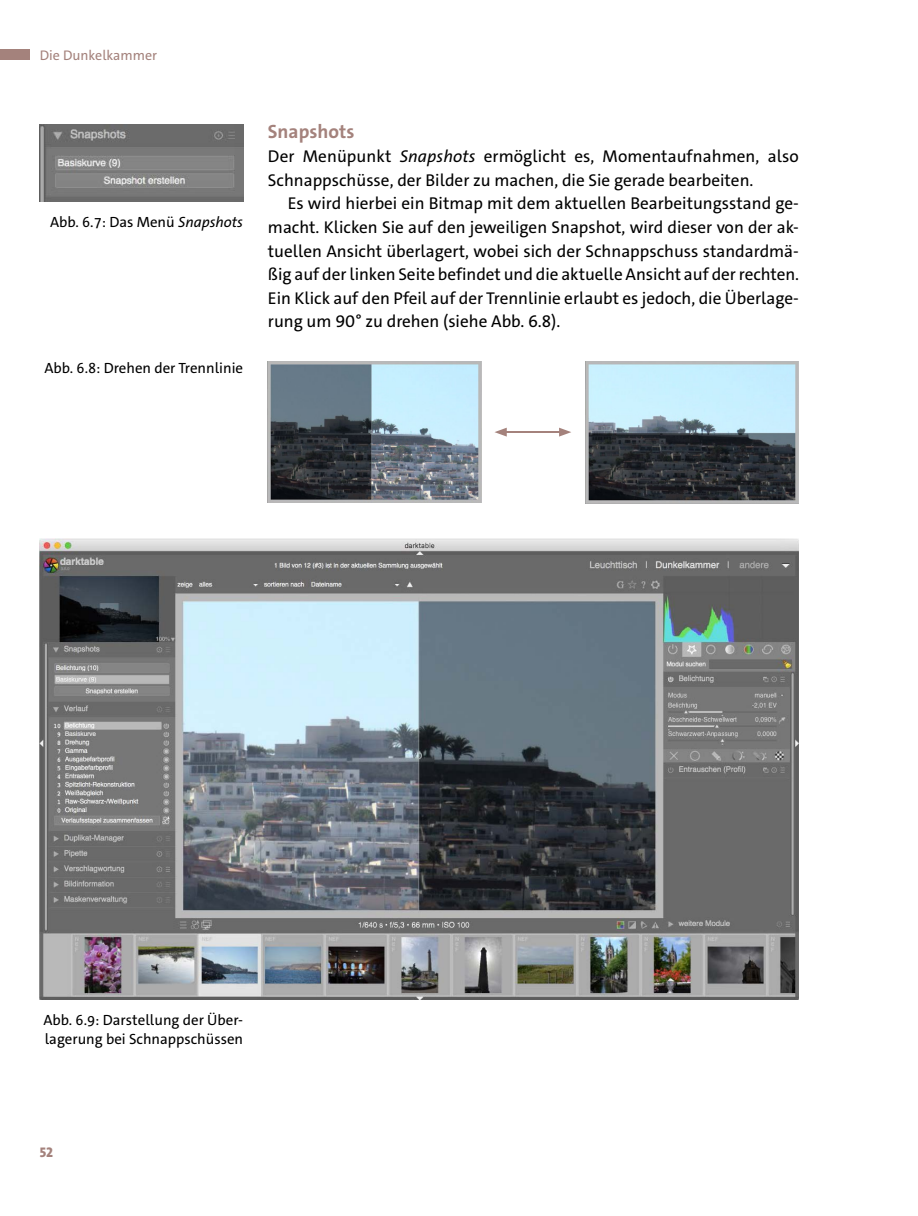
<style>
.page{position:relative;width:918px;height:1216px;background:#fff}
.page>*{position:absolute;margin:0;border:0;box-sizing:border-box;transform-origin:0 0}
.t1{font:700 19.25px "The Sans C4 s";color:#a4827c}
.t2{font:17.15px/23.6px "The Sans C4 s";color:#000}
.t3{font:14.88px/19.2px "The Sans C4 s";color:#000}
.t4{font:14px "The Sans C4 s";color:#a4827c}
.t5{font:800 14px "The Sans C4 s";color:#a4827c}
.s1{font-style:italic}
</style>
<div class="page">
<img style="left:268px;top:361px;width:213px;height:142px">
<img style="left:585px;top:361px;width:213px;height:142px">
<hr style="left:504px;top:431px;width:58px;height:2px;background:#a4827c">
<svg style="left:494px;top:427px;width:13px;height:9px"></svg>
<svg style="left:559px;top:427px;width:12px;height:9px"></svg>
<img style="left:40px;top:538px;width:759px;height:461px">
<img style="left:40px;top:124px;width:203px;height:77px">
<div style="left:0;top:50px;width:30px;height:10px;background:#a4827c"></div>
<p class="t4" style="left:40px;top:47px;width:119px">Die Dunkelkammer</p>
<p class="t3" style="left:50px;top:212px;width:195px">Abb. 6.7: Das Menü <span class="s1">Snapshots</span></p>
<p class="t3" style="left:44px;top:358px;width:200px">Abb. 6.8: Drehen der Trennlinie</p>
<p class="t1" style="left:268px;top:119px;width:88px">Snapshots</p>
<p class="t2" style="left:268px;top:144px;width:532px">Der Menüpunkt <span class="s1">Snapshots</span> ermöglicht es, Momentaufnahmen, also<br>Schnappschüsse, der Bilder zu machen, die Sie gerade bearbeiten.</p>
<p class="t2" style="left:268px;top:192px;width:533px;text-align:justify;text-indent:20px">Es wird hierbei ein Bitmap mit dem aktuellen Bearbeitungsstand ge&shy;macht. Klicken Sie auf den jeweiligen Snapshot, wird dieser von der ak&shy;tuellen Ansicht überlagert, wobei sich der Schnappschuss standardmä&shy;ßig auf der linken Seite befindet und die aktuelle Ansicht auf der rechten.<br>Ein Klick auf den Pfeil auf der Trennlinie erlaubt es jedoch, die Überlage&shy;rung um 90° zu drehen (siehe Abb. 6.8).</p>
<p class="t3" style="left:43px;top:1010px;width:201px">Abb. 6.9: Darstellung der Über&shy;lagerung bei Schnappschüssen</p>
<p class="t5" style="left:40px;top:1143px;width:15px">52</p>
</div>
